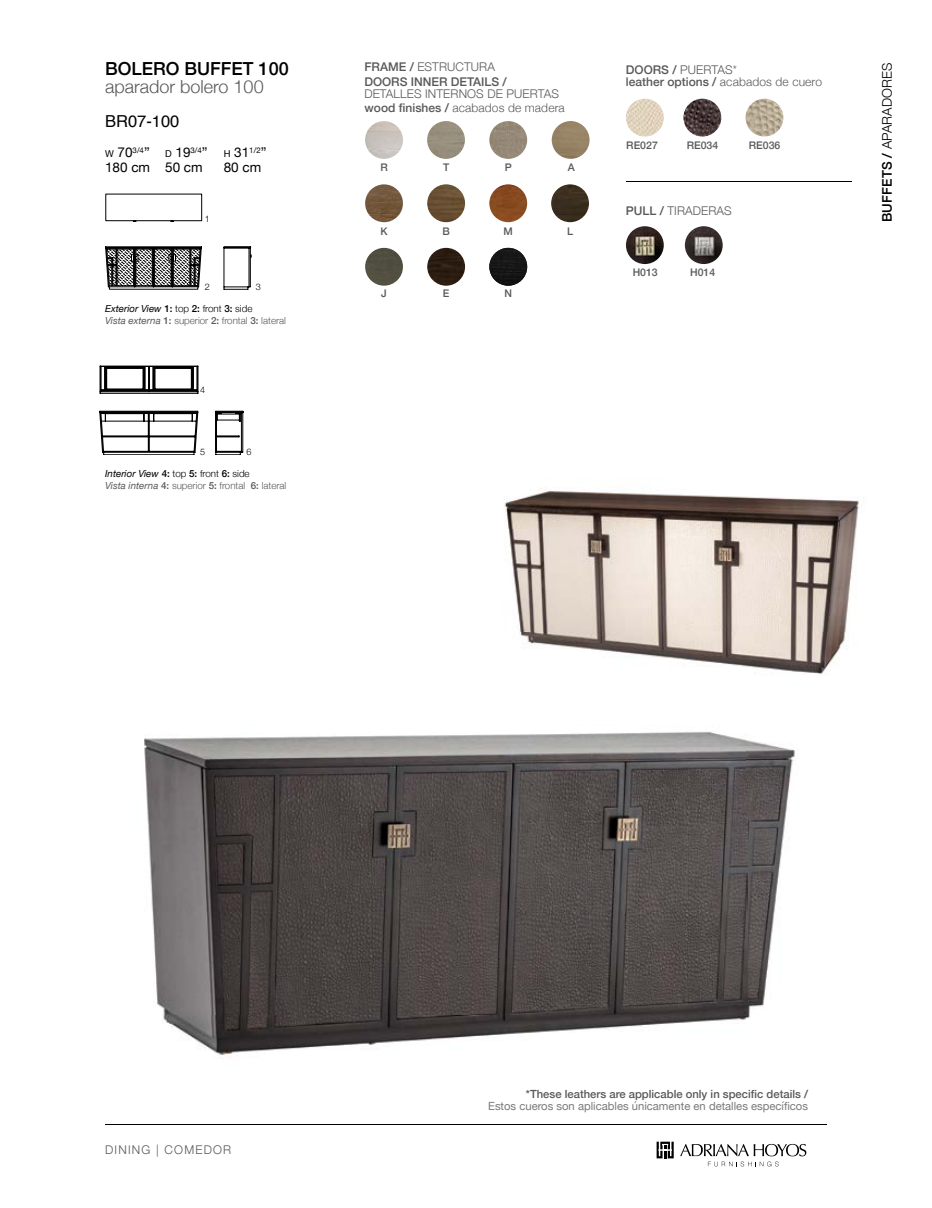
<style>
.page{position:relative;width:932px;height:1208px;background:#fff}
.page>*{position:absolute;margin:0;border:0;box-sizing:border-box;transform-origin:0 0}
.t1{font:300 18px "Helvetica Neue";color:#58595b}
.t2{font:500 18px "Helvetica Neue";color:#000}
.t3{font:16.5px "Helvetica";color:#000}
.t4{font:13.5px/15px "Helvetica Neue";color:#000}
.t5{font:300 13.35px "Helvetica Neue";letter-spacing:.01em;color:#000}
.t6{font:300 12px/11.7px "Helvetica Neue";letter-spacing:.01em;color:#58595b}
.t7{font:500 12px "Helvetica Neue";color:#58595b}
.t8{font:300 12px "Helvetica Neue";letter-spacing:.1em;color:#58595b}
.t9{font:11.25px "Helvetica Neue";color:#797a7d}
.t10{font:500 11.25px "Helvetica Neue";color:#58595b}
.t11{font:500 10.5px "Helvetica Neue";color:#58595b}
.t12{font:300 9.75px/12px "Helvetica Neue";color:#58595b}
.t13{font:300 9px "Helvetica Neue";color:#000}
.s1{font-size:9.45px}
.s2{font-style:inherit}
.s3{font-weight:400;font-style:italic;color:#000}
.s4{font-weight:500;color:#000}
.s5{color:#000}
.s6{font-weight:400;font-style:italic}
.s7{font-weight:500}
</style>
<div class="page">
<svg style="left:656px;top:1141px;width:17px;height:17px"></svg>
<svg style="left:680px;top:1144px;width:126px;height:22px"></svg>
<hr style="left:105px;top:1124px;width:721px;height:1px;background:#000">
<img style="left:427px;top:248px;width:38px;height:38px;border-radius:19px">
<img style="left:427px;top:184px;width:38px;height:38px;border-radius:19px">
<img style="left:365px;top:184px;width:38px;height:38px;border-radius:19px">
<img style="left:365px;top:248px;width:38px;height:38px;border-radius:19px">
<img style="left:365px;top:121px;width:38px;height:38px;border-radius:19px">
<img style="left:489px;top:248px;width:38px;height:38px;border-radius:19px">
<img style="left:489px;top:184px;width:38px;height:38px;border-radius:19px">
<img style="left:489px;top:121px;width:38px;height:38px;border-radius:19px">
<img style="left:551px;top:184px;width:37px;height:38px;border-radius:19px">
<img style="left:551px;top:121px;width:38px;height:38px;border-radius:19px">
<img style="left:427px;top:121px;width:38px;height:38px;border-radius:19px">
<img style="left:745px;top:99px;width:38px;height:37px;border-radius:19px">
<hr style="left:625px;top:181px;width:225px;height:1px;background:#000">
<img style="left:625px;top:226px;width:38px;height:38px;border-radius:19px">
<img style="left:684px;top:226px;width:38px;height:38px;border-radius:19px">
<img style="left:625px;top:99px;width:38px;height:37px;border-radius:19px">
<img style="left:683px;top:99px;width:38px;height:37px;border-radius:19px">
<svg style="left:100px;top:366px;width:98px;height:89px"></svg>
<hr style="left:215px;top:411px;width:1px;height:44px;background:#000">
<hr style="left:216px;top:413px;width:1px;height:39px;background:#000">
<hr style="left:241px;top:412px;width:1px;height:40px;background:#000">
<hr style="left:242px;top:413px;width:1px;height:39px;background:#000">
<svg style="left:216px;top:451px;width:27px;height:4px"></svg>
<svg style="left:217px;top:436px;width:23px;height:1px"></svg>
<svg style="left:216px;top:411px;width:28px;height:11px"></svg>
<svg style="left:105px;top:194px;width:146px;height:95px"></svg>
<img style="left:504px;top:488px;width:355px;height:186px">
<img style="left:144px;top:731px;width:651px;height:327px">
<h1 class="t2" style="left:105px;top:54px;width:185px">BOLERO BUFFET 100</h1>
<h1 class="t1" style="left:105px;top:72px;width:160px">aparador bolero 100</h1>
<h2 class="t3" style="left:105px;top:108px;width:76px">BR07-100</h2>
<h3 class="t4" style="left:105px;top:145px;width:163px"><span class="s1">W</span> 70<sup>3/4</sup>” <span class="s1">D</span> 19<sup>3/4</sup>” <span class="s1">H</span> 31<sup>1/2</sup>”<br>180 <span class="s2">cm</span> 50 <span class="s2">cm</span></h3>
<h3 class="t4" style="left:224px;top:160px;width:39px">80 <span class="s2">cm</span></h3>
<p class="t13" style="left:205px;top:212px;width:7px">1</p>
<p class="t13" style="left:256px;top:279px;width:7px">3</p>
<p class="t12" style="left:105px;top:301px;width:182px"><span class="s3">Exterior View</span> <span class="s4">1:</span> <span class="s5">top</span> <span class="s4">2:</span> <span class="s5">front</span> <span class="s4">3:</span> <span class="s5">side<br></span><span class="s6">Vista externa</span> <span class="s7">1:</span> superior <span class="s7">2:</span> frontal <span class="s7">3:</span> lateral</p>
<p class="t13" style="left:205px;top:279px;width:7px">2</p>
<p class="t13" style="left:200px;top:382px;width:7px">4</p>
<p class="t13" style="left:200px;top:444px;width:7px">5</p>
<p class="t13" style="left:246px;top:444px;width:7px">6</p>
<p class="t12" style="left:105px;top:466px;width:183px"><span class="s3">Interior View</span> <span class="s4">4:</span> <span class="s5">top</span> <span class="s4">5:</span> <span class="s5">front</span> <span class="s4">6:</span> <span class="s5">side<br></span><span class="s6">Vista interna</span> <span class="s7">4:</span> superior <span class="s7">5:</span> frontal <span class="s7">6:</span> lateral</p>
<p class="t6" style="left:364px;top:60px;width:132px"><span class="s7">FRAME /</span> ESTRUCTURA</p>
<p class="t6" style="left:364px;top:101px;width:202px"><span class="s7">wood finishes /</span> acabados de madera</p>
<p class="t7" style="left:364px;top:72px;width:144px">DOORS INNER DETAILS /</p>
<p class="t6" style="left:364px;top:87px;width:196px">DETALLES INTERNOS DE PUERTAS</p>
<p class="t11" style="left:380px;top:159px;width:9px">R</p>
<p class="t11" style="left:443px;top:159px;width:8px">T</p>
<p class="t11" style="left:504px;top:159px;width:9px">P</p>
<p class="t11" style="left:567px;top:159px;width:9px">A</p>
<p class="t11" style="left:380px;top:222px;width:9px">K</p>
<p class="t11" style="left:442px;top:222px;width:9px">B</p>
<p class="t11" style="left:503px;top:222px;width:11px">M</p>
<p class="t11" style="left:567px;top:222px;width:8px">L</p>
<p class="t11" style="left:381px;top:285px;width:7px">J</p>
<p class="t11" style="left:442px;top:285px;width:8px">E</p>
<p class="t11" style="left:504px;top:285px;width:9px">N</p>
<p class="t6" style="left:625px;top:63px;width:197px"><span class="s7">DOORS /</span> PUERTAS*<br><span class="s7">leather options /</span> acabados de cuero</p>
<p class="t11" style="left:626px;top:137px;width:33px">RE027</p>
<p class="t11" style="left:686px;top:137px;width:33px">RE034</p>
<p class="t11" style="left:748px;top:137px;width:33px">RE036</p>
<p class="t6" style="left:625px;top:203px;width:107px"><span class="s7">PULL /</span> TIRADERAS</p>
<p class="t11" style="left:632px;top:264px;width:27px">H013</p>
<p class="t11" style="left:690px;top:264px;width:27px">H014</p>
<h3 class="t5" style="left:875px;top:222px;width:161px;rotate:-90deg"><span class="s7">BUFFETS /</span> APARADORES</h3>
<p class="t8" style="left:105px;top:1139px;width:128px">DINING | COMEDOR</p>
<p class="t10" style="left:526px;top:1085px;width:283px">*These leathers are applicable only in specific details /</p>
<p class="t9" style="left:488px;top:1098px;width:321px">Estos cueros son aplicables únicamente en detalles específicos</p>
</div>
